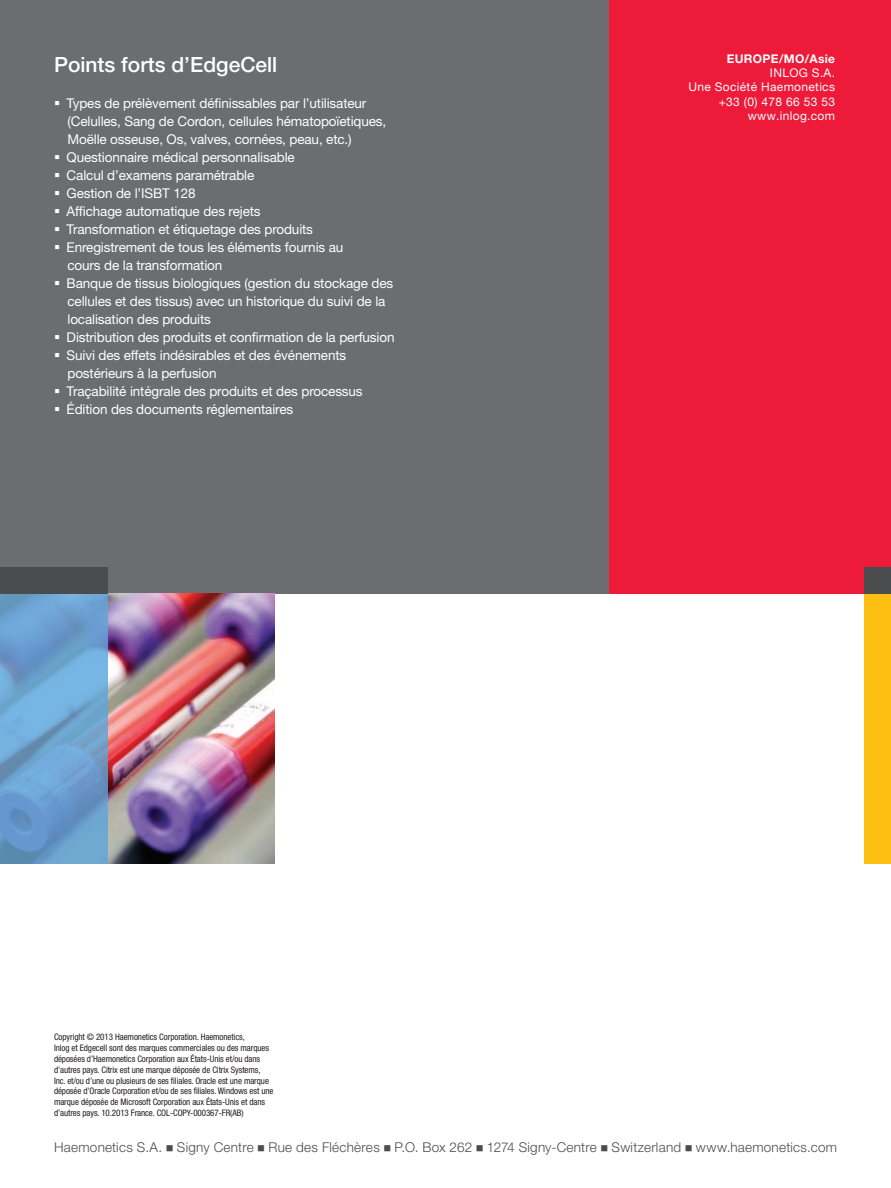
<style>
.page{position:relative;width:891px;height:1188px;background:#fff}
.page>*{position:absolute;margin:0;border:0;box-sizing:border-box;transform-origin:0 0}
.B_Head_White{font:500 21px "Helvetica Neue LT Std";color:#fff}
.t1{font:13.5px/18px "Helvetica Neue LT Std";letter-spacing:-.01em;color:#fff}
.t2{font:300 13.5px "Helvetica Neue LT Std";letter-spacing:.015em;color:#4b4c4d}
.t3{font:12px/14.4px "Helvetica Neue LT Std";letter-spacing:.025em;color:#fff;text-align:right}
.Side_Bar_black{font:condensed 9px/10.8px "Helvetica Neue LT Std";letter-spacing:-.01em;color:#231f20}
.s1{font-weight:700}
</style>
<div class="page">
<div style="left:608px;top:0;width:283px;height:594px;background:#ed1a3a"></div>
<div style="left:0;top:0;width:608px;height:594px;background:#6c6d70"></div>
<img style="left:108px;top:594px;width:167px;height:270px">
<svg style="left:0;top:594px;width:108px;height:270px;background:#6ca1cf"></svg>
<div style="left:864px;top:594px;width:27px;height:270px;background:#fdbe12"></div>
<div style="left:864px;top:567px;width:27px;height:27px;background:#4b4c4d"></div>
<div style="left:0;top:567px;width:108px;height:27px;background:#4b4c4d"></div>
<p class="B_Head_White" style="left:54px;top:52px;width:225px">Points forts d’EdgeCell</p>
<p class="t1" style="left:67px;top:94px;width:321px">Types de prélèvement définissables par l’utilisateur (Celulles, Sang de Cordon, cellules hématopoïetiques,<br>Moëlle osseuse, Os, valves, cornées, peau, etc.)</p>
<p class="t1" style="left:67px;top:148px;width:230px">Questionnaire médical personnalisable</p>
<p class="t1" style="left:67px;top:166px;width:189px">Calcul d’examens paramétrable</p>
<p class="t1" style="left:67px;top:184px;width:131px">Gestion de l’ISBT 128</p>
<p class="t1" style="left:67px;top:202px;width:195px">Affichage automatique des rejets</p>
<p class="t1" style="left:67px;top:220px;width:248px">Transformation et étiquetage des produits</p>
<p class="t1" style="left:67px;top:238px;width:278px">Enregistrement de tous les éléments fournis au cours de la transformation</p>
<p class="t1" style="left:67px;top:274px;width:328px">Banque de tissus biologiques (gestion du stockage des cellules et des tissus) avec un historique du suivi de la localisation des produits</p>
<p class="t1" style="left:67px;top:328px;width:329px">Distribution des produits et confirmation de la perfusion</p>
<p class="t1" style="left:67px;top:346px;width:281px">Suivi des effets indésirables et des événements postérieurs à la perfusion</p>
<p class="t1" style="left:67px;top:382px;width:298px">Traçabilité intégrale des produits et des processus</p>
<p class="t1" style="left:67px;top:400px;width:228px">Édition des documents réglementaires</p>
<p class="Side_Bar_black" style="left:54px;top:1032px;width:221px">Copyright © 2013 Haemonetics Corporation. Haemonetics,<br>Inlog et Edgecell sont des marques commerciales ou des marques déposées d’Haemonetics Corporation aux États-Unis et/ou dans d’autres pays. Citrix est une marque déposée de Citrix Systems, Inc. et/ou d’une ou plusieurs de ses filiales. Oracle est une marque déposée d’Oracle Corporation et/ou de ses filiales. Windows est une marque déposée de Microsoft Corporation aux États-Unis et dans d’autres pays. 10.2013 France. COL-COPY-000367-FR(AB)</p>
<p class="t3" style="left:688px;top:51px;width:148px"><span class="s1">EUROPE/MO/Asie<br></span>INLOG S.A.<br>Une Société Haemonetics +33 (0) 478 66 53 53 www.inlog.com</p>
<p class="t2" style="left:54px;top:1139px;width:785px">Haemonetics S.A. Signy Centre Rue des Fléchères P.O. Box 262 1274 Signy-Centre Switzerland www.haemonetics.com</p>
</div>
